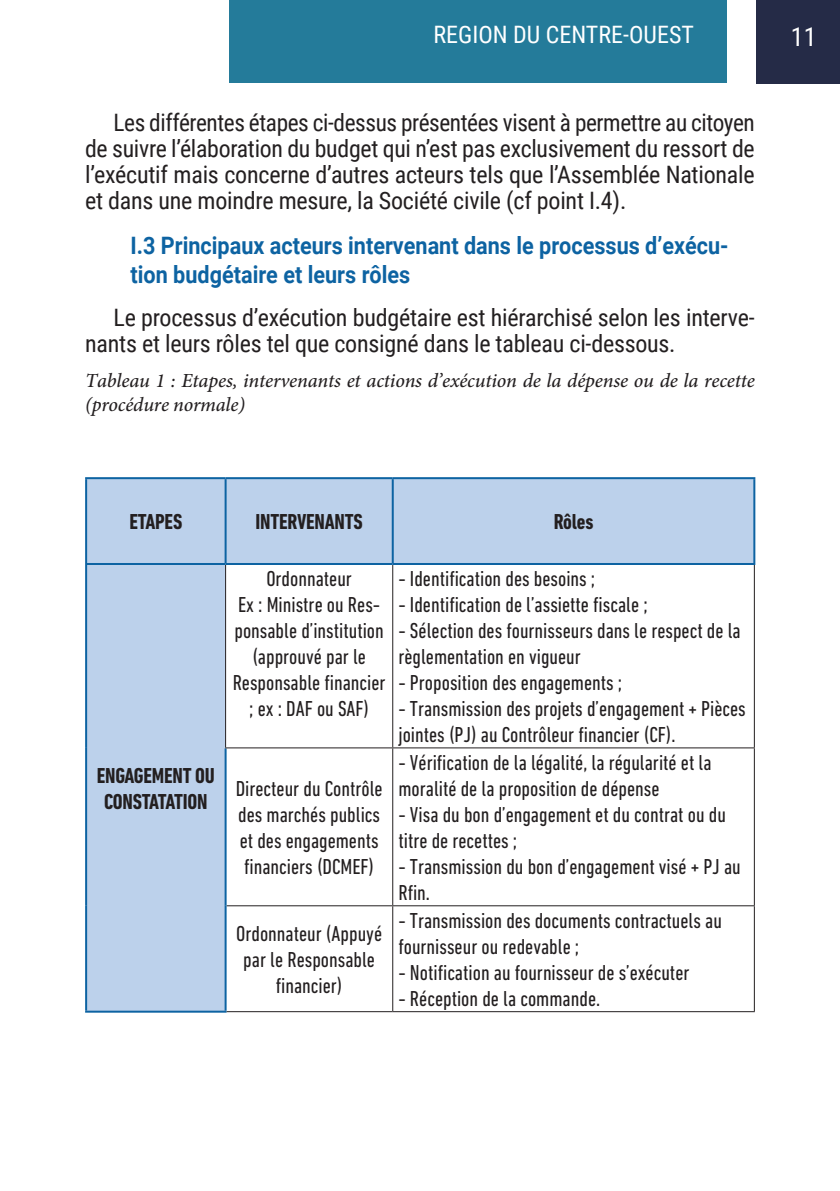
<style>
.page{position:relative;width:840px;height:1191px;background:#fff}
.page>*{position:absolute;margin:0;border:0;box-sizing:border-box;transform-origin:0 0}
.t1{font:26px "Roboto Condensed";color:#fff}
.Body{font:24px/26px "Roboto Condensed";letter-spacing:-.01em;color:#231f20;text-align:justify}
.TITRE_2{font:700 24px/28px "Roboto";color:#0d63a2;scale:.9 1}
.t2{font:24px "Roboto Condensed";color:#fff}
.TABLEAU_corps{font:condensed 22px/26px "DIN Next LT Pro";color:#231f20}
.TABLEAU_entete{font:700 condensed 22px/26px "DIN Next LT Pro";letter-spacing:-.01em;color:#231f20;text-align:center}
.Legende{font:italic 500 20px/24px "Minion Pro";letter-spacing:-.01em;color:#231f20}
</style>
<div class="page">
<div style="left:756px;top:0;width:83px;height:83px;background:#252b47"></div>
<div style="left:229px;top:0;width:497px;height:83px;background:#247b9a"></div>
<svg style="left:87px;top:479px;width:666px;height:532px"></svg>
<hr style="left:85px;top:477px;width:140px;height:2px;background:#0d63a2">
<hr style="left:85px;top:479px;width:2px;height:84px;background:#0d63a2">
<hr style="left:225px;top:477px;width:167px;height:2px;background:#0d63a2">
<hr style="left:224px;top:479px;width:2px;height:84px;background:#0d63a2">
<hr style="left:392px;top:477px;width:363px;height:2px;background:#0d63a2">
<hr style="left:391px;top:479px;width:2px;height:84px;background:#0d63a2">
<hr style="left:753px;top:479px;width:2px;height:84px;background:#0d63a2">
<hr style="left:85px;top:563px;width:140px;height:2px;background:#0d63a2">
<hr style="left:225px;top:563px;width:167px;height:2px;background:#0d63a2">
<hr style="left:392px;top:563px;width:363px;height:2px;background:#0d63a2">
<hr style="left:85px;top:1010px;width:141px;height:2px;background:#0d63a2">
<hr style="left:226px;top:905px;width:166px;height:1px;background:#231f20">
<hr style="left:392px;top:906px;width:1px;height:105px;background:#231f20">
<hr style="left:753px;top:906px;width:1px;height:105px;background:#231f20">
<hr style="left:226px;top:1011px;width:166px;height:1px;background:#231f20">
<hr style="left:392px;top:1011px;width:362px;height:1px;background:#231f20">
<hr style="left:85px;top:565px;width:2px;height:183px;background:#0d63a2">
<hr style="left:85px;top:748px;width:2px;height:157px;background:#0d63a2">
<hr style="left:224px;top:748px;width:2px;height:157px;background:#0d63a2">
<hr style="left:85px;top:905px;width:2px;height:105px;background:#0d63a2">
<hr style="left:224px;top:905px;width:2px;height:105px;background:#0d63a2">
<hr style="left:753px;top:565px;width:1px;height:182px;background:#231f20">
<hr style="left:225px;top:565px;width:1px;height:182px;background:#231f20">
<hr style="left:392px;top:565px;width:1px;height:182px;background:#231f20">
<hr style="left:225px;top:747px;width:167px;height:1px;background:#231f20">
<hr style="left:392px;top:747px;width:362px;height:1px;background:#231f20">
<hr style="left:392px;top:748px;width:1px;height:157px;background:#231f20">
<hr style="left:753px;top:748px;width:1px;height:157px;background:#231f20">
<hr style="left:392px;top:905px;width:362px;height:1px;background:#231f20">
<p class="t2" style="left:433px;top:17px;width:262px">REGION DU CENTRE-OUEST</p>
<p class="t1" style="left:790px;top:18px;width:27px">11</p>
<p class="Body" style="left:85px;top:109px;width:670px;text-indent:28px">Les différentes étapes ci-dessus présentées visent à permettre au citoyen de suivre l’élaboration du budget qui n’est pas exclusivement du ressort de l’exécutif mais concerne d’autres acteurs tels que l’Assemblée Nationale et dans une moindre mesure, la Société civile (cf point I.4).</p>
<p class="TITRE_2" style="left:130px;top:231px;width:665px">I.3 Principaux acteurs intervenant dans le processus d’exécu&shy;tion budgétaire et leurs rôles</p>
<p class="Body" style="left:85px;top:303px;width:670px;text-indent:28px">Le processus d’exécution budgétaire est hiérarchisé selon les interve&shy;nants et leurs rôles tel que consigné dans le tableau ci-dessous.</p>
<p class="Legende" style="left:85px;top:368px;width:671px">Tableau 1 : Etapes, intervenants et actions d’exécution de la dépense ou de la recette (procédure normale)</p>
<p class="TABLEAU_entete" style="left:129px;top:509px;width:54px">ETAPES</p>
<p class="TABLEAU_entete" style="left:255px;top:509px;width:109px">INTERVENANTS</p>
<p class="TABLEAU_entete" style="left:553px;top:509px;width:41px">Rôles</p>
<p class="TABLEAU_entete" style="left:97px;top:762px;width:120px">ENGAGEMENT OU<br>CONSTATATION</p>
<p class="TABLEAU_corps" style="left:266px;top:565px;width:87px">Ordonnateur</p>
<p class="TABLEAU_corps" style="left:232px;top:591px;width:154px;text-align:center">Ex : Ministre ou Res&shy;ponsable d’institution (approuvé par le<br>Responsable financier ; ex : DAF ou SAF)</p>
<p class="TABLEAU_corps" style="left:235px;top:775px;width:148px">Directeur du Contrôle des marchés publics et des engagements financiers (DCMEF)</p>
<p class="TABLEAU_corps" style="left:398px;top:565px;width:198px">- Identification des besoins ;</p>
<p class="TABLEAU_corps" style="left:398px;top:591px;width:251px">- Identification de l’assiette fiscale ;</p>
<p class="TABLEAU_corps" style="left:398px;top:617px;width:344px">- Sélection des fournisseurs dans le respect de la règlementation en vigueur</p>
<p class="TABLEAU_corps" style="left:398px;top:669px;width:225px">- Proposition des engagements ;</p>
<p class="TABLEAU_corps" style="left:398px;top:695px;width:349px">- Transmission des projets d’engagement + Pièces jointes (PJ) au Contrôleur financier (CF).</p>
<p class="TABLEAU_corps" style="left:398px;top:749px;width:314px">- Vérification de la légalité, la régularité et la moralité de la proposition de dépense</p>
<p class="TABLEAU_corps" style="left:398px;top:801px;width:329px">- Visa du bon d’engagement et du contrat ou du titre de recettes ;</p>
<p class="TABLEAU_corps" style="left:398px;top:853px;width:343px">- Transmission du bon d’engagement visé + PJ au<br>Rfin.</p>
<p class="TABLEAU_corps" style="left:236px;top:920px;width:147px;text-align:center">Ordonnateur (Appuyé par le Responsable financier)</p>
<p class="TABLEAU_corps" style="left:398px;top:907px;width:325px">- Transmission des documents contractuels au fournisseur ou redevable ;</p>
<p class="TABLEAU_corps" style="left:398px;top:959px;width:292px">- Notification au fournisseur de s’exécuter</p>
<p class="TABLEAU_corps" style="left:398px;top:985px;width:203px">- Réception de la commande.</p>
</div>
